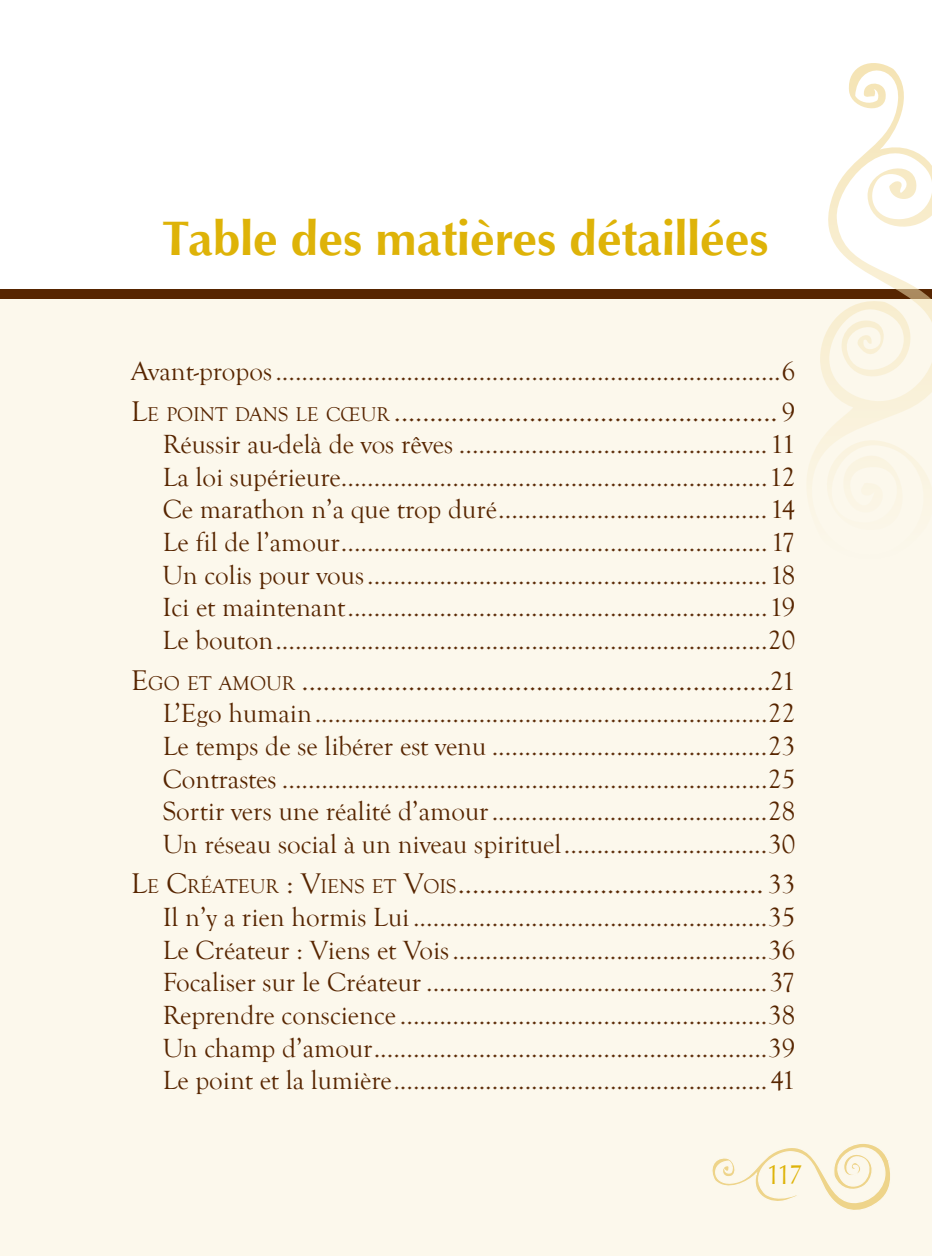
<style>
.page{position:relative;width:932px;height:1256px;background:#fff}
.page>*{position:absolute;margin:0;border:0;box-sizing:border-box;transform-origin:0 0}
.t1{font:700 49.5px "Optimum";letter-spacing:-.01em;color:#deb308}
.t2{font:29.25px "Goudy Old Style T";color:#572500}
.t3{font:28.35px "Optimum";color:#deb308;scale:.86 1}
.t4{font:27px/32.6px "Goudy Old Style T";color:#572500;text-align:justify}
.s1{font-size:20.47px}
.s2{font-size:27px}
</style>
<div class="page">
<div style="left:0;top:294px;width:932px;height:962px;background:#fcf8ec"></div>
<div style="left:0;top:289px;width:932px;height:10px;background:#572500"></div>
<svg style="left:808px;top:63px;width:124px;height:408px"></svg>
<svg style="left:712px;top:1144px;width:178px;height:66px"></svg>
<h1 class="t1" style="left:163px;top:210px;width:607px">Table des matières détaillées</h1>
<p class="t4" style="left:131px;top:355px;width:665px">Avant-propos.............................................................................6</p>
<p class="t2" style="left:131px;top:395px;width:665px">L<span class="s1">E POINT DANS LE CŒUR</span> ...................................................... <span class="s2">9</span></p>
<p class="t4" style="left:131px;top:428px;width:665px">Réussir au-delà de vos rêves ...............................................11<br>La loi supérieure.................................................................12<br>Ce marathon n’a que trop duré.........................................14<br>Le fil de l’amour.................................................................17<br>Un colis pour vous.............................................................18<br>Ici et maintenant................................................................19<br>Le bouton...........................................................................20</p>
<p class="t2" style="left:131px;top:664px;width:665px">E<span class="s1">GO ET AMOUR</span> ..................................................................<span class="s2">21</span></p>
<p class="t4" style="left:131px;top:697px;width:665px">L’Ego humain.....................................................................22<br>Le temps de se libérer est venu ..........................................23<br>Contrastes ..........................................................................25<br>Sortir vers une réalité d’amour..........................................28<br>Un réseau social à un niveau spirituel...............................30</p>
<p class="t2" style="left:131px;top:868px;width:665px">L<span class="s1">E</span> C<span class="s1">RÉATEUR</span> : V<span class="s1">IENS ET</span> V<span class="s1">OIS</span>........................................... <span class="s2">33</span></p>
<p class="t4" style="left:131px;top:901px;width:665px;text-align:right">Il n’y a rien hormis Lui ......................................................35<br>Le Créateur : Viens et Vois................................................36<br>Focaliser sur le Créateur ....................................................37<br>Reprendre conscience ........................................................38<br>Un champ d’amour............................................................39<br>Le point et la lumière.........................................................41</p>
<p class="t3" style="left:766px;top:1157px;width:43px">117</p>
</div>
